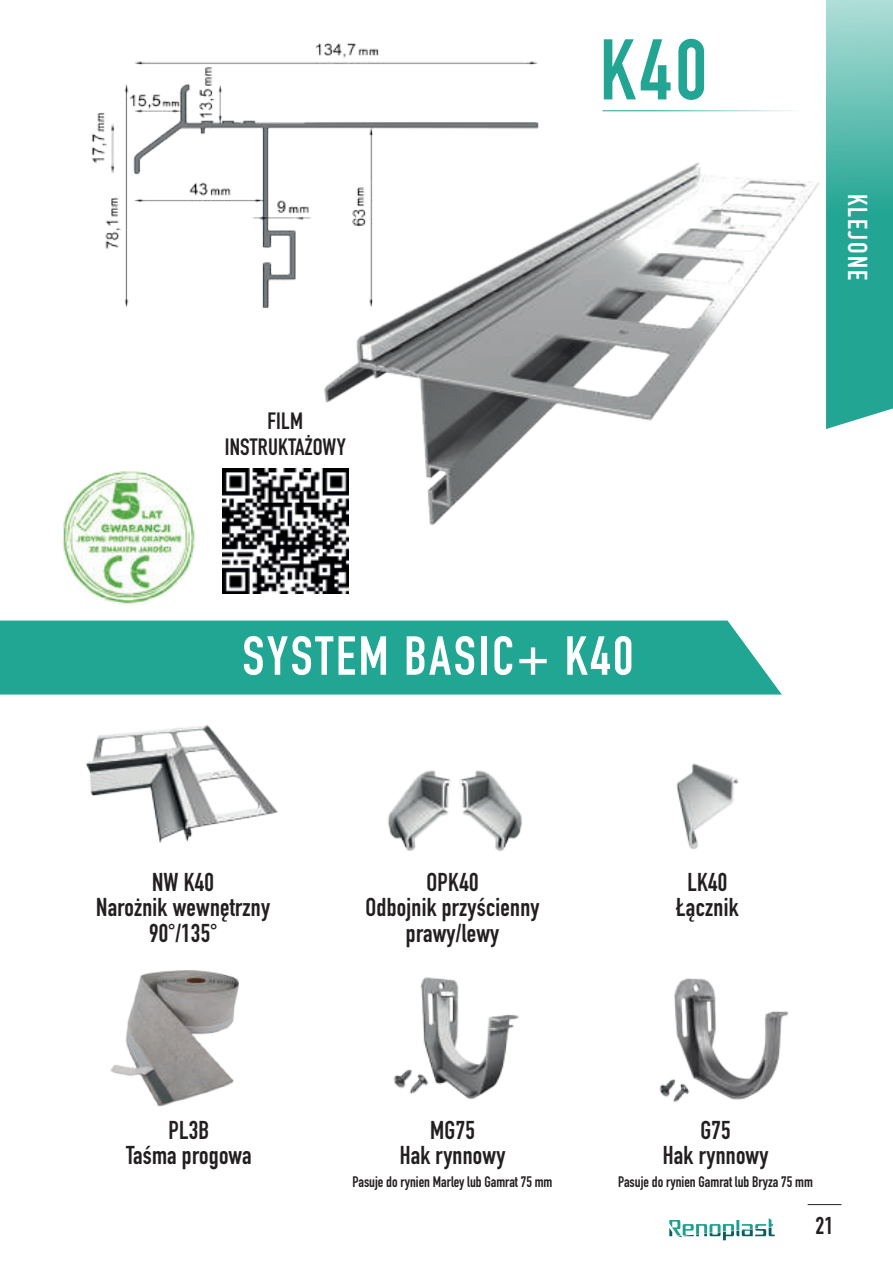
<style>
.page{position:relative;width:893px;height:1276px;background:#fff}
.page>*{position:absolute;margin:0;border:0;box-sizing:border-box;transform-origin:0 0}
.t1{font:700 84.3px "DIN Condensed";color:#22a593}
.t2{font:700 54px "DIN Condensed";letter-spacing:.05em;color:#fff}
.t3{font:700 27px "DIN Condensed";letter-spacing:.075em;color:#fff}
.t4{font:700 25.5px/25.5px "DIN Condensed";letter-spacing:.01em;color:#231f20;text-align:center}
.t5{font:700 24px "DIN Condensed";color:#231f20}
.t6{font:700 23.4px/25.5px "DIN Condensed";letter-spacing:.01em;color:#231f20;text-align:center}
.t7{font:700 15px "DIN Condensed";color:#231f20}
</style>
<div class="page">
<svg style="left:669px;top:1218px;width:106px;height:22px"></svg>
<hr style="left:808px;top:1204px;width:33px;height:1px;background:#231f20">
<div style="left:0;top:620px;width:782px;height:74px;background:#20a693"></div>
<img style="left:91px;top:43px;width:447px;height:265px">
<hr style="left:603px;top:110px;width:199px;height:1px;background:#22a593">
<img style="left:85px;top:725px;width:193px;height:118px">
<img style="left:659px;top:978px;width:129px;height:124px">
<img style="left:393px;top:977px;width:126px;height:122px">
<svg style="left:826px;top:0;width:67px;height:429px;background:#4ab5a6"></svg>
<img style="left:222px;top:468px;width:126px;height:126px">
<img style="left:61px;top:471px;width:135px;height:134px;border-radius:67px">
<img style="left:110px;top:970px;width:128px;height:137px">
<img style="left:676px;top:763px;width:62px;height:87px">
<img style="left:388px;top:770px;width:134px;height:82px">
<img style="left:311px;top:114px;width:509px;height:437px">
<p class="t6" style="left:225px;top:408px;width:122px">FILM<br>INSTRUKTAŻOWY</p>
<h1 class="t1" style="left:600px;top:13px;width:109px">K40</h1>
<h2 class="t2" style="left:242px;top:619px;width:392px">SYSTEM BASIC+ K40</h2>
<p class="t3" style="left:876px;top:193px;width:88px;rotate:90deg">KLEJONE</p>
<p class="t4" style="left:96px;top:869px;width:175px">NW K40<br>Narożnik wewnętrzny<br>90°/135°</p>
<p class="t4" style="left:676px;top:869px;width:64px">LK40<br>Łącznik</p>
<p class="t4" style="left:366px;top:869px;width:175px">OPK40<br>Odbojnik przyścienny prawy/lewy</p>
<p class="t4" style="left:126px;top:1117px;width:127px">PL3B<br>Taśma progowa</p>
<p class="t4" style="left:400px;top:1117px;width:107px">MG75<br>Hak rynnowy</p>
<p class="t4" style="left:663px;top:1117px;width:107px">G75<br>Hak rynnowy</p>
<p class="t7" style="left:352px;top:1172px;width:201px">Pasuje do rynien Marley lub Gamrat 75 mm</p>
<p class="t7" style="left:618px;top:1172px;width:196px">Pasuje do rynien Gamrat lub Bryza 75 mm</p>
<p class="t5" style="left:816px;top:1209px;width:19px">21</p>
</div>
